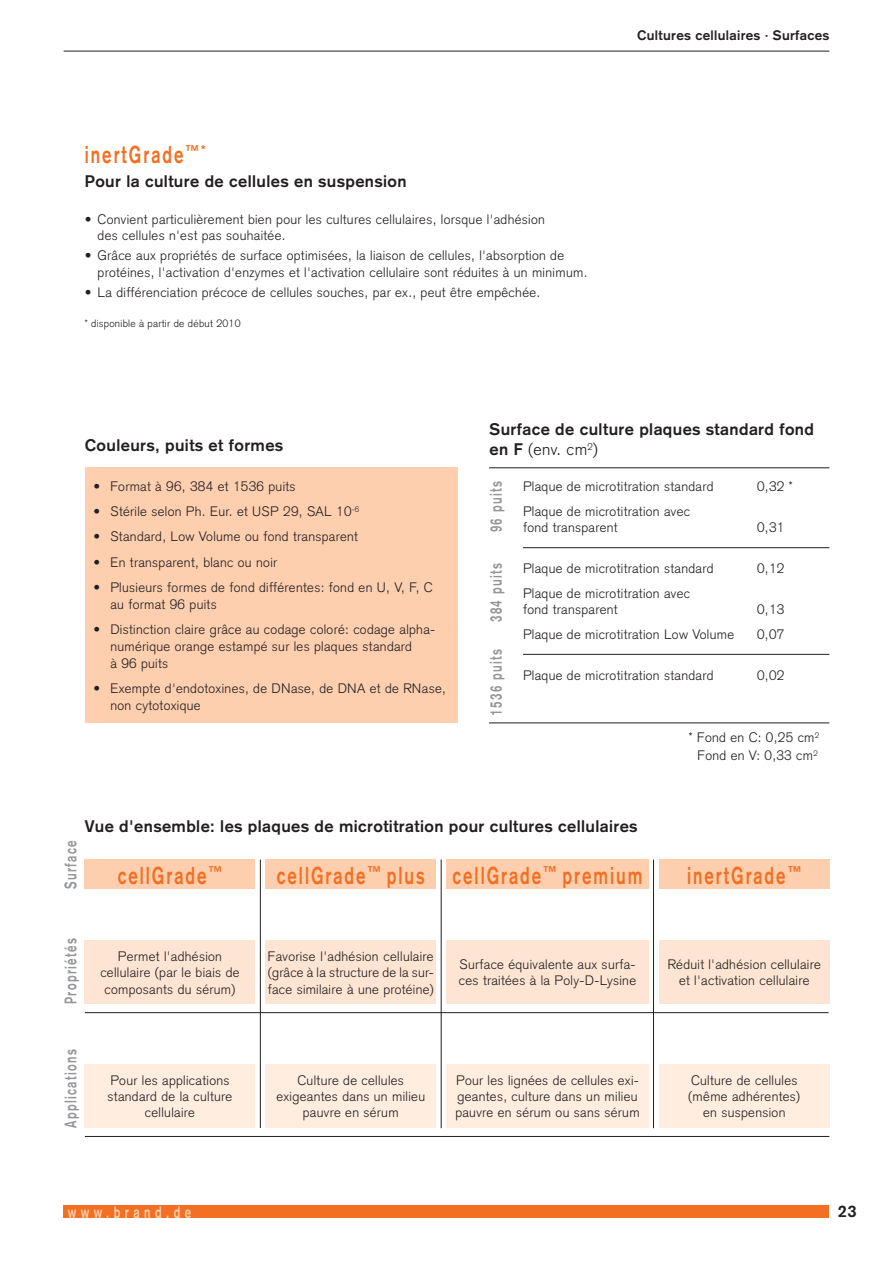
<style>
.page{position:relative;width:893px;height:1263px;background:#fff}
.page>*{position:absolute;margin:0;border:0;box-sizing:border-box;transform-origin:0 0}
.t1{font:700 24px "Akzidenz Grotesk";letter-spacing:.12em;color:#f36f21;scale:.7 1}
.t2{font:700 16.5px/19.8px "Akzidenz Grotesk";letter-spacing:.025em;color:#231f20}
.t3{font:700 16.5px "Akzidenz Grotesk";letter-spacing:.12em;color:#939598;scale:.7 1}
.t4{font:700 16.5px "Akzidenz Grotesk";letter-spacing:.385em;color:#fdcfaf;scale:.7 1}
.t5{font:300 13.5px/16.2px "Akzidenz Grotesk";letter-spacing:.025em;color:#231f20}
.t6{font:700 13.5px "Akzidenz Grotesk";letter-spacing:.025em;color:#231f20}
.t7{font:300 10.5px "Akzidenz Grotesk";letter-spacing:.025em;color:#231f20}
.s1{font-weight:300}
</style>
<div class="page">
<div style="left:64px;top:1206px;width:765px;height:12px;background:#f36f21"></div>
<div style="left:85px;top:468px;width:372px;height:255px;background:#fdcfaf"></div>
<div style="left:85px;top:860px;width:170px;height:29px;background:#fdcfaf"></div>
<div style="left:85px;top:940px;width:170px;height:64px;background:#fee5d3"></div>
<div style="left:266px;top:940px;width:170px;height:64px;background:#fee5d3"></div>
<div style="left:659px;top:940px;width:170px;height:64px;background:#fee5d3"></div>
<div style="left:85px;top:1064px;width:170px;height:64px;background:#ffeddf"></div>
<div style="left:266px;top:1064px;width:170px;height:64px;background:#ffeddf"></div>
<div style="left:659px;top:1064px;width:170px;height:64px;background:#ffeddf"></div>
<div style="left:266px;top:860px;width:170px;height:29px;background:#fdcfaf"></div>
<div style="left:659px;top:860px;width:170px;height:29px;background:#fdcfaf"></div>
<div style="left:446px;top:940px;width:202px;height:64px;background:#fee5d3"></div>
<div style="left:446px;top:1064px;width:202px;height:64px;background:#ffeddf"></div>
<div style="left:446px;top:860px;width:202px;height:29px;background:#fdcfaf"></div>
<hr style="left:64px;top:51px;width:765px;height:1px;background:#231f20">
<hr style="left:523px;top:654px;width:306px;height:1px;background:#231f20">
<hr style="left:523px;top:547px;width:306px;height:1px;background:#231f20">
<hr style="left:489px;top:467px;width:340px;height:1px;background:#231f20">
<hr style="left:489px;top:723px;width:340px;height:1px;background:#231f20">
<hr style="left:441px;top:860px;width:1px;height:268px;background:#231f20">
<hr style="left:260px;top:860px;width:1px;height:268px;background:#231f20">
<hr style="left:85px;top:1012px;width:743px;height:1px;background:#231f20">
<hr style="left:85px;top:1136px;width:744px;height:1px;background:#231f20">
<hr style="left:653px;top:860px;width:1px;height:268px;background:#231f20">
<p class="t6" style="left:637px;top:31px;width:194px">Cultures cellulaires · Surfaces</p>
<h1 class="t1" style="left:85px;top:146px;width:174px">inertGrade<sup>™*</sup></h1>
<p class="t2" style="left:85px;top:173px;width:323px">Pour la culture de cellules en suspension</p>
<p class="t5" style="left:98px;top:213px;width:449px;text-indent:-13px">• Convient particulièrement bien pour les cultures cellulaires, lorsque l'adhésion des cellules n'est pas souhaitée.</p>
<p class="t5" style="left:98px;top:249px;width:491px;text-indent:-13px">• Grâce aux propriétés de surface optimisées, la liaison de cellules, l'absorption de protéines, l'activation d'enzymes et l'activation cellulaire sont réduites à un minimum.</p>
<p class="t5" style="left:85px;top:286px;width:457px">• La différenciation précoce de cellules souches, par ex., peut être empêchée.</p>
<p class="t7" style="left:85px;top:319px;width:157px">* disponible à partir de début 2010</p>
<p class="t2" style="left:85px;top:437px;width:200px">Couleurs, puits et formes</p>
<p class="t5" style="left:93px;top:479px;width:204px">• Format à 96, 384 et 1536 puits</p>
<p class="t5" style="left:93px;top:505px;width:267px">• Stérile selon Ph. Eur. et USP 29, SAL 10<sup>-6</sup></p>
<p class="t5" style="left:93px;top:530px;width:266px">• Standard, Low Volume ou fond transparent</p>
<p class="t5" style="left:93px;top:556px;width:185px">• En transparent, blanc ou noir</p>
<p class="t5" style="left:110px;top:581px;width:324px;line-height:16.8px;text-indent:-17px">• Plusieurs formes de fond différentes: fond en U, V, F, C au format 96 puits</p>
<p class="t5" style="left:110px;top:623px;width:326px;line-height:16.8px;text-indent:-17px">• Distinction claire grâce au codage coloré: codage alpha&shy;numérique orange estampé sur les plaques standard<br>à 96 puits</p>
<p class="t5" style="left:110px;top:682px;width:337px;line-height:16.8px;text-indent:-17px">• Exempte d'endotoxines, de DNase, de DNA et de RNase, non cytotoxique</p>
<p class="t2" style="left:489px;top:421px;width:326px">Surface de culture plaques standard fond en F <span class="s1">(env. cm</span><sup>2</sup><span class="s1">)</span></p>
<p class="t3" style="left:490px;top:532px;width:75px;rotate:-90deg">96 puits</p>
<p class="t3" style="left:490px;top:622px;width:86px;rotate:-90deg">384 puits</p>
<p class="t3" style="left:490px;top:716px;width:97px;rotate:-90deg">1536 puits</p>
<p class="t5" style="left:689px;top:730px;width:132px;line-height:18.3px;text-align:center">* Fond en C: 0,25 cm<sup>2<br></sup>Fond en V: 0,33 cm<sup>2</sup></p>
<p class="t5" style="left:523px;top:480px;width:192px">Plaque de microtitration standard</p>
<p class="t5" style="left:757px;top:480px;width:37px">0,32 *</p>
<p class="t5" style="left:523px;top:505px;width:168px">Plaque de microtitration avec fond transparent</p>
<p class="t5" style="left:757px;top:521px;width:29px">0,31</p>
<p class="t5" style="left:523px;top:562px;width:192px">Plaque de microtitration standard</p>
<p class="t5" style="left:757px;top:562px;width:29px">0,12</p>
<p class="t5" style="left:523px;top:587px;width:168px">Plaque de microtitration avec fond transparent</p>
<p class="t5" style="left:757px;top:603px;width:29px">0,13</p>
<p class="t5" style="left:523px;top:627px;width:213px">Plaque de microtitration Low Volume</p>
<p class="t5" style="left:757px;top:627px;width:29px">0,07</p>
<p class="t5" style="left:523px;top:668px;width:192px">Plaque de microtitration standard</p>
<p class="t5" style="left:757px;top:668px;width:29px">0,02</p>
<p class="t3" style="left:65px;top:889px;width:71px;rotate:-90deg">Surface</p>
<p class="t2" style="left:85px;top:818px;width:554px">Vue d'ensemble: les plaques de microtitration pour cultures cellulaires</p>
<h1 class="t1" style="left:118px;top:867px;width:151px">cellGrade<sup>™</sup></h1>
<h1 class="t1" style="left:277px;top:867px;width:213px">cellGrade<sup>™</sup> plus</h1>
<h1 class="t1" style="left:687px;top:867px;width:165px">inertGrade<sup>™</sup></h1>
<h1 class="t1" style="left:452px;top:867px;width:273px">cellGrade<sup>™</sup> premium</h1>
<p class="t3" style="left:65px;top:1004px;width:96px;rotate:-90deg">Propriétés</p>
<p class="t3" style="left:65px;top:1128px;width:114px;rotate:-90deg">Applications</p>
<p class="t5" style="left:100px;top:950px;width:141px;text-align:center">Permet l'adhésion cellulaire (par le biais de composants du sérum)</p>
<p class="t5" style="left:268px;top:950px;width:167px;text-align:justify">Favorise l'adhésion cellulaire (grâce à la structure de la sur&shy;face similaire à une protéine)</p>
<p class="t5" style="left:667px;top:958px;width:155px;text-align:center">Réduit l'adhésion cellulaire et l'activation cellulaire</p>
<p class="t5" style="left:459px;top:958px;width:179px">Surface équivalente aux surfa&shy;ces traitées à la Poly-D-Lysine</p>
<p class="t5" style="left:108px;top:1074px;width:126px;text-align:center">Pour les applications standard de la culture cellulaire</p>
<p class="t5" style="left:276px;top:1074px;width:150px;text-align:center">Culture de cellules exigeantes dans un milieu pauvre en sérum</p>
<p class="t5" style="left:688px;top:1074px;width:113px;text-align:center">Culture de cellules (même adhérentes) en suspension</p>
<p class="t5" style="left:455px;top:1074px;width:186px">Pour les lignées de cellules exi&shy;geantes, culture dans un milieu pauvre en sérum ou sans sérum</p>
<p class="t4" style="left:68px;top:1206px;width:178px">www.brand.de</p>
<p class="t2" style="left:837px;top:1203px;width:20px">23</p>
</div>
